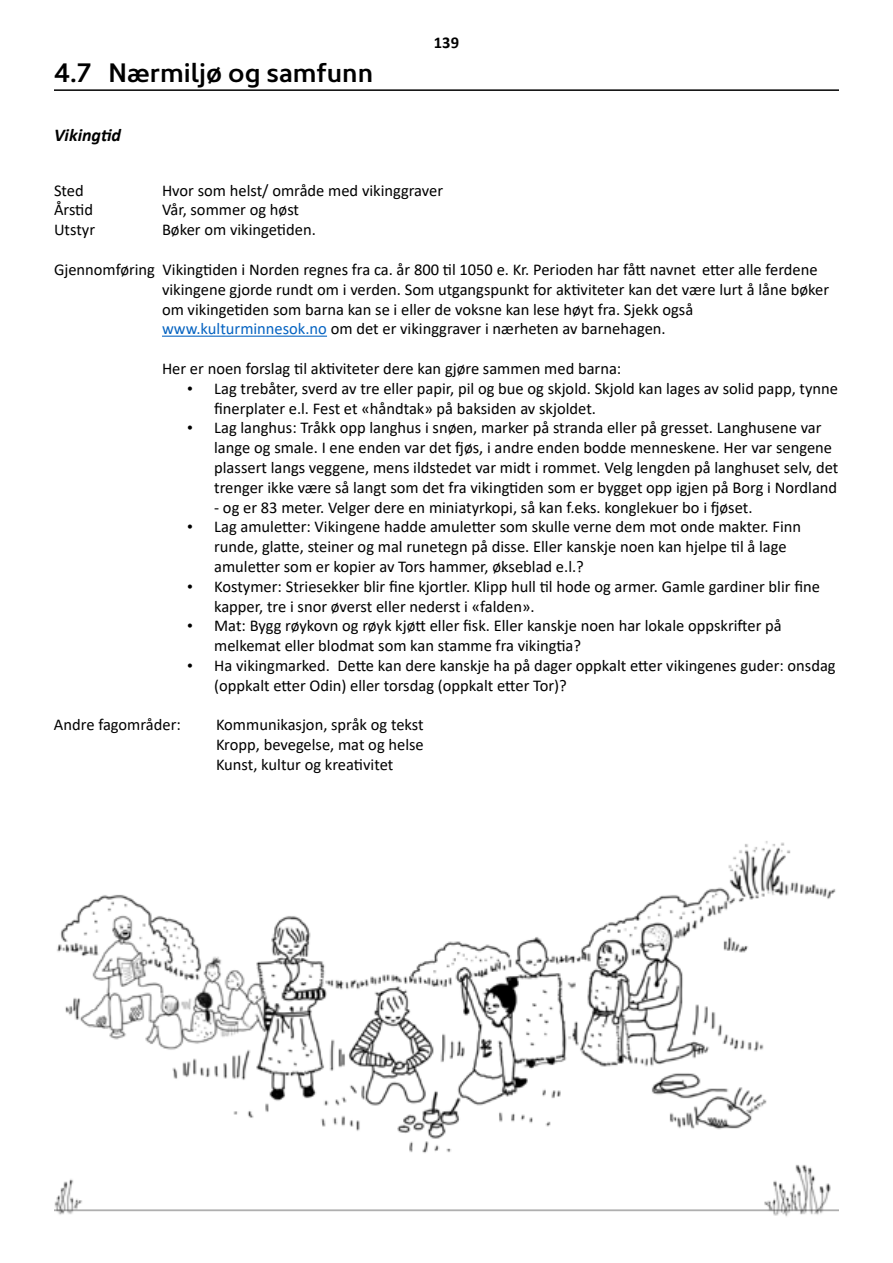
<style>
.page{position:relative;width:893px;height:1263px;background:#fff}
.page>*{position:absolute;margin:0;border:0;box-sizing:border-box;transform-origin:0 0}
.t1{font:600 27px "Kyrial Sans Pro";color:#000}
.t2{font:italic 700 18px "Calibri";color:#000}
.t3{font:16.5px/19.8px "Calibri";color:#000}
.t4{font:700 16.5px "Calibri";color:#000}
.s1{color:#0563c1}
.s2{font-family:"Times New Roman"}
</style>
<div class="page">
<hr style="left:54px;top:89px;width:785px;height:2px;background:#000">
<img style="left:54px;top:841px;width:785px;height:376px">
<hr style="left:162px;top:336px;width:165px;height:1px;background:#0563c1">
<h1 class="t1" style="left:54px;top:53px;width:321px">4.7 Nærmiljø og samfunn</h1>
<p class="t2" style="left:54px;top:122px;width:69px">Vikingtid</p>
<p class="t4" style="left:434px;top:31px;width:27px">139</p>
<p class="t3" style="left:54px;top:180px;width:31px">Sted</p>
<p class="t3" style="left:162px;top:180px;width:283px">Hvor som helst/ område med vikinggraver</p>
<p class="t3" style="left:54px;top:200px;width:41px">Årstid</p>
<p class="t3" style="left:162px;top:200px;width:139px">Vår, sommer og høst</p>
<p class="t3" style="left:54px;top:219px;width:43px">Utstyr</p>
<p class="t3" style="left:162px;top:219px;width:155px">Bøker om vikingetiden.</p>
<p class="t3" style="left:162px;top:259px;width:669px;text-indent:-108px">Gjennomføring Vikingtiden i Norden regnes fra ca. år 800 til 1050 e. Kr. Perioden har fått navnet etter alle ferdene vikingene gjorde rundt om i verden. Som utgangspunkt for aktiviteter kan det være lurt å låne bøker om vikingetiden som barna kan se i eller de voksne kan lese høyt fra. Sjekk også <span class="s1">www.kulturminnesok.no</span> om det er vikinggraver i nærheten av barnehagen.</p>
<p class="t3" style="left:162px;top:358px;width:461px">Her er noen forslag til aktiviteter dere kan gjøre sammen med barna:</p>
<p class="t3" style="left:214px;top:378px;width:625px;text-indent:-27px"><span class="s2">•</span> Lag trebåter, sverd av tre eller papir, pil og bue og skjold. Skjold kan lages av solid papp, tynne finerplater e.l. Fest et «håndtak» på baksiden av skjoldet.</p>
<p class="t3" style="left:214px;top:417px;width:626px;text-indent:-27px"><span class="s2">•</span> Lag langhus: Tråkk opp langhus i snøen, marker på stranda eller på gresset. Langhusene var lange og smale. I ene enden var det fjøs, i andre enden bodde menneskene. Her var sengene plassert langs veggene, mens ildstedet var midt i rommet. Velg lengden på langhuset selv, det trenger ikke være så langt som det fra vikingtiden som er bygget opp igjen på Borg i Nordland</p>
<p class="t3" style="left:214px;top:497px;width:540px">- og er 83 meter. Velger dere en miniatyrkopi, så kan f.eks. konglekuer bo i fjøset.</p>
<p class="t3" style="left:214px;top:516px;width:588px;text-indent:-27px"><span class="s2">•</span> Lag amuletter: Vikingene hadde amuletter som skulle verne dem mot onde makter. Finn runde, glatte, steiner og mal runetegn på disse. Eller kanskje noen kan hjelpe til å lage amuletter som er kopier av Tors hammer, økseblad e.l.?</p>
<p class="t3" style="left:214px;top:576px;width:607px;text-indent:-27px"><span class="s2">•</span> Kostymer: Striesekker blir fine kjortler. Klipp hull til hode og armer. Gamle gardiner blir fine kapper, tre i snor øverst eller nederst i «falden».</p>
<p class="t3" style="left:214px;top:615px;width:569px;text-indent:-27px"><span class="s2">•</span> Mat: Bygg røykovn og røyk kjøtt eller fisk. Eller kanskje noen har lokale oppskrifter på melkemat eller blodmat som kan stamme fra vikingtia?</p>
<p class="t3" style="left:214px;top:655px;width:623px;text-indent:-27px"><span class="s2">•</span> Ha vikingmarked. Dette kan dere kanskje ha på dager oppkalt etter vikingenes guder: onsdag (oppkalt etter Odin) eller torsdag (oppkalt etter Tor)?</p>
<p class="t3" style="left:54px;top:714px;width:128px">Andre fagområder:</p>
<p class="t3" style="left:216px;top:714px;width:209px;text-align:justify">Kommunikasjon, språk og tekst Kropp, bevegelse, mat og helse Kunst, kultur og kreativitet</p>
</div>
